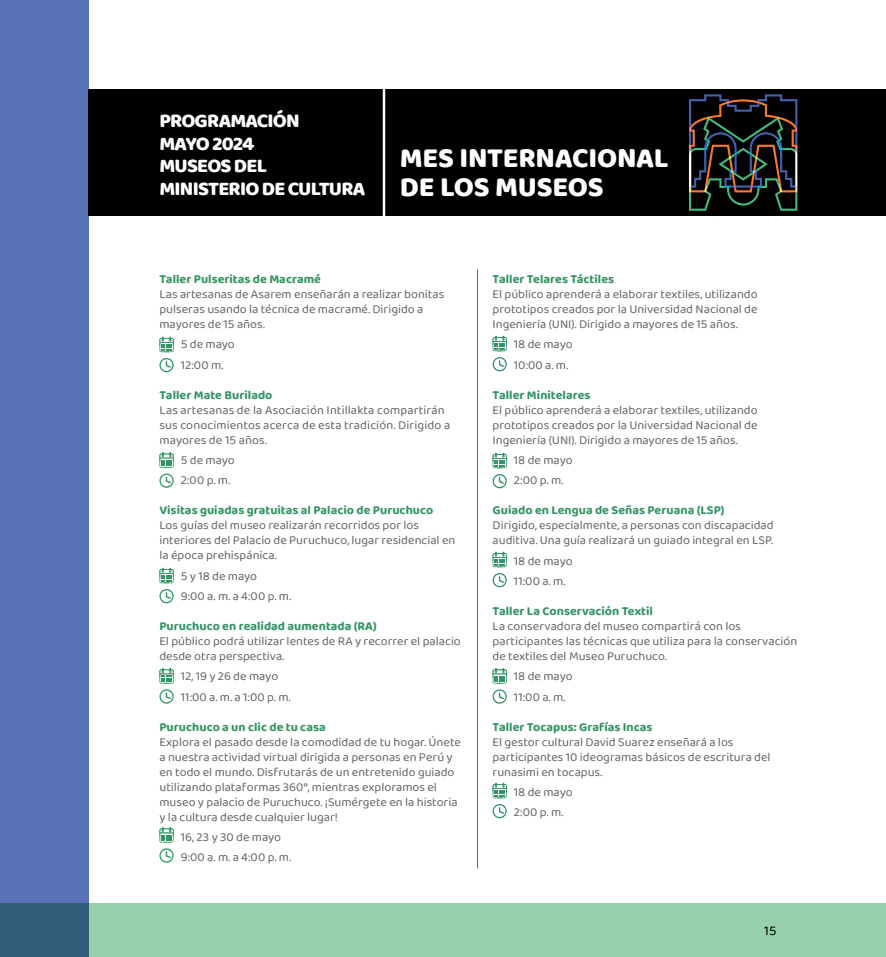
<style>
.page{position:relative;width:886px;height:957px;background:#fff}
.page>*{position:absolute;margin:0;border:0;box-sizing:border-box;transform-origin:0 0}
.t1{font:28.75px/28.8px "Baloo";letter-spacing:-.01em;color:#fff}
.t2{font:20px/22.5px "Baloo";letter-spacing:-.04em;color:#fff}
.t3{font:13.75px "Baloo 2";color:#000}
.TEXTO_CRONOGRAMA{font:12.5px/15px "Baloo 2";color:#636466}
.FECHA_DIM{font:700 12.5px "Baloo 2";color:#339464}
</style>
<div class="page">
<div style="left:0;top:904px;width:886px;height:53px;background:#96d1ab"></div>
<div style="left:89px;top:89px;width:797px;height:127px;background:#000"></div>
<div style="left:0;top:0;width:89px;height:957px;background:#5772b6"></div>
<hr style="left:383px;top:89px;width:2px;height:127px;background:#fff">
<svg style="left:689px;top:94px;width:108px;height:117px"></svg>
<hr style="left:477px;top:269px;width:1px;height:599px;background:#636466">
<svg style="left:159px;top:337px;width:15px;height:15px"></svg>
<svg style="left:159px;top:358px;width:15px;height:14px"></svg>
<svg style="left:493px;top:336px;width:14px;height:15px"></svg>
<svg style="left:492px;top:357px;width:15px;height:14px"></svg>
<svg style="left:493px;top:453px;width:14px;height:15px"></svg>
<svg style="left:492px;top:474px;width:15px;height:14px"></svg>
<svg style="left:493px;top:552px;width:14px;height:15px"></svg>
<svg style="left:492px;top:573px;width:15px;height:14px"></svg>
<svg style="left:493px;top:668px;width:14px;height:15px"></svg>
<svg style="left:492px;top:689px;width:15px;height:15px"></svg>
<svg style="left:493px;top:782px;width:14px;height:16px"></svg>
<svg style="left:492px;top:804px;width:15px;height:14px"></svg>
<svg style="left:159px;top:452px;width:15px;height:36px"></svg>
<svg style="left:159px;top:568px;width:15px;height:15px"></svg>
<svg style="left:159px;top:589px;width:15px;height:14px"></svg>
<svg style="left:159px;top:668px;width:15px;height:15px"></svg>
<svg style="left:159px;top:689px;width:15px;height:14px"></svg>
<svg style="left:159px;top:827px;width:15px;height:15px"></svg>
<svg style="left:159px;top:848px;width:15px;height:14px"></svg>
<h2 class="t2" style="left:159px;top:109px;width:208px">PROGRAMACIÓN<br>MAYO 2024<br>MUSEOS DEL<br>MINISTERIO DE CULTURA</h2>
<h1 class="t1" style="left:400px;top:143px;width:270px">MES INTERNACIONAL<br>DE LOS MUSEOS</h1>
<p class="FECHA_DIM" style="left:159px;top:270px;width:163px">Taller Pulseritas de Macramé</p>
<p class="TEXTO_CRONOGRAMA" style="left:159px;top:287px;width:286px">Las artesanas de Asarem enseñarán a realizar bonitas pulseras usando la técnica de macramé. Dirigido a mayores de 15 años.</p>
<p class="TEXTO_CRONOGRAMA" style="left:181px;top:337px;width:56px">5 de mayo</p>
<p class="TEXTO_CRONOGRAMA" style="left:181px;top:357px;width:44px">12:00 m.</p>
<p class="FECHA_DIM" style="left:159px;top:386px;width:115px">Taller Mate Burilado</p>
<p class="TEXTO_CRONOGRAMA" style="left:159px;top:402px;width:292px">Las artesanas de la Asociación Intillakta compartirán sus conocimientos acerca de esta tradición. Dirigido a mayores de 15 años.</p>
<p class="TEXTO_CRONOGRAMA" style="left:181px;top:453px;width:56px">5 de mayo</p>
<p class="TEXTO_CRONOGRAMA" style="left:181px;top:473px;width:51px">2:00 p. m.</p>
<p class="FECHA_DIM" style="left:159px;top:501px;width:275px">Visitas guiadas gratuitas al Palacio de Puruchuco</p>
<p class="TEXTO_CRONOGRAMA" style="left:159px;top:518px;width:297px">Los guías del museo realizarán recorridos por los interiores del Palacio de Puruchuco, lugar residencial en la época prehispánica.</p>
<p class="TEXTO_CRONOGRAMA" style="left:181px;top:568px;width:78px">5 y 18 de mayo</p>
<p class="TEXTO_CRONOGRAMA" style="left:181px;top:589px;width:112px">9:00 a. m. a 4:00 p. m.</p>
<p class="FECHA_DIM" style="left:159px;top:617px;width:219px">Puruchuco en realidad aumentada (RA)</p>
<p class="TEXTO_CRONOGRAMA" style="left:159px;top:634px;width:303px">El público podrá utilizar lentes de RA y recorrer el palacio desde otra perspectiva.</p>
<p class="TEXTO_CRONOGRAMA" style="left:181px;top:669px;width:99px">12, 19 y 26 de mayo</p>
<p class="TEXTO_CRONOGRAMA" style="left:181px;top:689px;width:111px">11:00 a. m. a 1:00 p. m.</p>
<p class="FECHA_DIM" style="left:159px;top:718px;width:168px">Puruchuco a un clic de tu casa</p>
<p class="TEXTO_CRONOGRAMA" style="left:159px;top:734px;width:303px">Explora el pasado desde la comodidad de tu hogar. Únete a nuestra actividad virtual dirigida a personas en Perú y en todo el mundo. Disfrutarás de un entretenido guiado utilizando plataformas 360°, mientras exploramos el museo y palacio de Puruchuco. ¡Sumérgete en la historia y la cultura desde cualquier lugar!</p>
<p class="TEXTO_CRONOGRAMA" style="left:181px;top:830px;width:102px">16, 23 y 30 de mayo</p>
<p class="TEXTO_CRONOGRAMA" style="left:181px;top:850px;width:112px">9:00 a. m. a 4:00 p. m.</p>
<p class="FECHA_DIM" style="left:493px;top:270px;width:123px">Taller Telares Táctiles</p>
<p class="TEXTO_CRONOGRAMA" style="left:493px;top:287px;width:267px;text-align:justify">El público aprenderá a elaborar textiles, utilizando prototipos creados por la Universidad Nacional de Ingeniería (UNI). Dirigido a mayores de 15 años.</p>
<p class="TEXTO_CRONOGRAMA" style="left:514px;top:337px;width:60px">18 de mayo</p>
<p class="TEXTO_CRONOGRAMA" style="left:514px;top:357px;width:56px">10:00 a. m.</p>
<p class="FECHA_DIM" style="left:493px;top:386px;width:99px">Taller Minitelares</p>
<p class="TEXTO_CRONOGRAMA" style="left:493px;top:402px;width:267px;text-align:justify">El público aprenderá a elaborar textiles, utilizando prototipos creados por la Universidad Nacional de Ingeniería (UNI). Dirigido a mayores de 15 años.</p>
<p class="TEXTO_CRONOGRAMA" style="left:514px;top:453px;width:60px">18 de mayo</p>
<p class="TEXTO_CRONOGRAMA" style="left:514px;top:473px;width:51px">2:00 p. m.</p>
<p class="FECHA_DIM" style="left:493px;top:501px;width:233px">Guiado en Lengua de Señas Peruana (LSP)</p>
<p class="TEXTO_CRONOGRAMA" style="left:493px;top:518px;width:283px">Dirigido, especialmente, a personas con discapacidad auditiva. Una guía realizará un guiado integral en LSP.</p>
<p class="TEXTO_CRONOGRAMA" style="left:514px;top:553px;width:60px">18 de mayo</p>
<p class="TEXTO_CRONOGRAMA" style="left:514px;top:574px;width:53px">11:00 a. m.</p>
<p class="FECHA_DIM" style="left:493px;top:602px;width:162px">Taller La Conservación Textil</p>
<p class="TEXTO_CRONOGRAMA" style="left:493px;top:619px;width:306px">La conservadora del museo compartirá con los participantes las técnicas que utiliza para la conservación de textiles del Museo Puruchuco.</p>
<p class="TEXTO_CRONOGRAMA" style="left:514px;top:669px;width:60px">18 de mayo</p>
<p class="TEXTO_CRONOGRAMA" style="left:514px;top:689px;width:53px">11:00 a. m.</p>
<p class="FECHA_DIM" style="left:493px;top:718px;width:161px">Taller Tocapus: Grafías Incas</p>
<p class="TEXTO_CRONOGRAMA" style="left:493px;top:734px;width:280px">El gestor cultural David Suarez enseñará a los participantes 10 ideogramas básicos de escritura del runasimi en tocapus.</p>
<p class="TEXTO_CRONOGRAMA" style="left:514px;top:785px;width:60px">18 de mayo</p>
<p class="TEXTO_CRONOGRAMA" style="left:514px;top:805px;width:51px">2:00 p. m.</p>
<p class="t3" style="left:764px;top:920px;width:14px">15</p>
</div>
